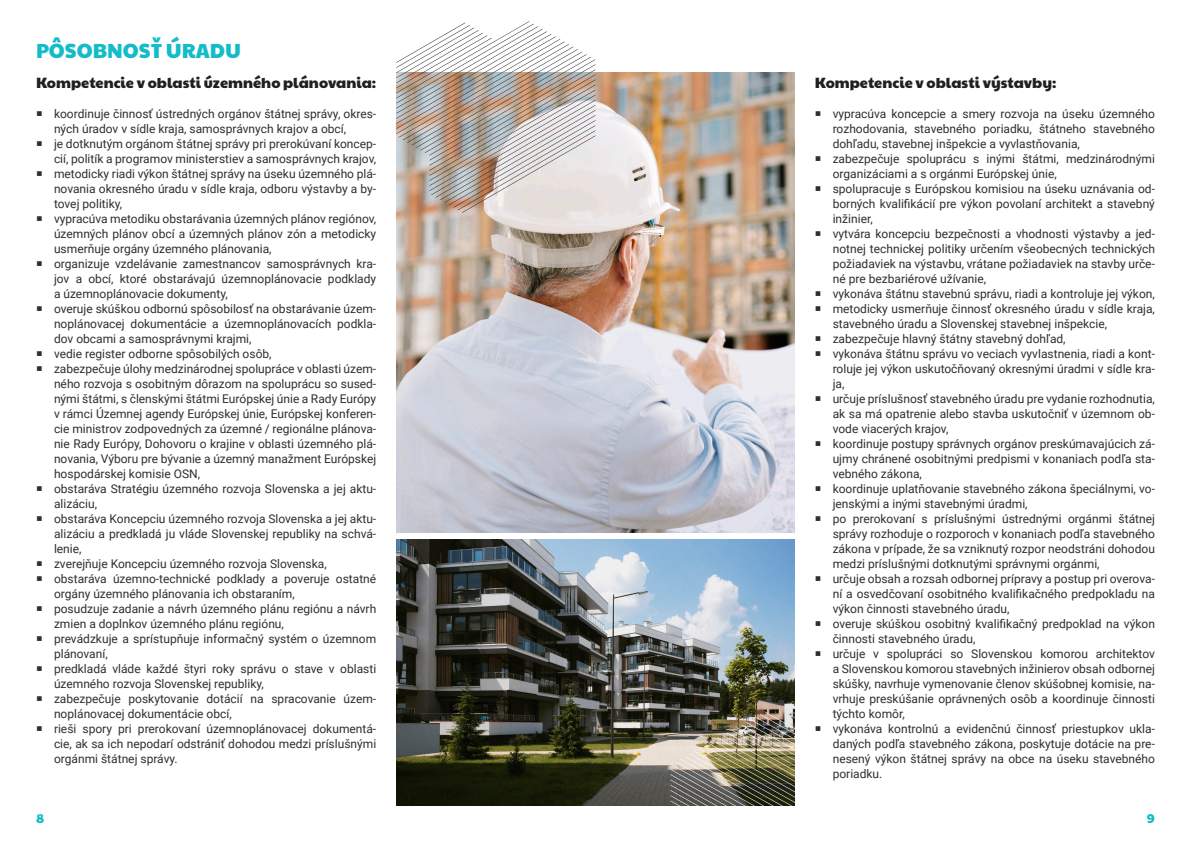
<style>
.page{position:relative;width:1191px;height:842px;background:#fff}
.page>*{position:absolute;margin:0;border:0;box-sizing:border-box;transform-origin:0 0}
.Nadpis_1{font:20px "Paytone One";color:#14bcc8}
.Nadpis_2{font:14.6px "Paytone One";color:#231f20}
.t1{font:13px "Paytone One";color:#14bcc7}
.t2{font:12px/15px "Roboto";color:#2e2e2e;text-align:justify}
</style>
<div class="page">
<img style="left:396px;top:72px;width:398px;height:461px">
<svg style="left:396px;top:21px;width:199px;height:192px"></svg>
<img style="left:396px;top:540px;width:398px;height:265px">
<img style="left:670px;top:711px;width:125px;height:95px">
<p class="Nadpis_1" style="left:36px;top:33px;width:207px">PÔSOBNOSŤ ÚRADU</p>
<p class="Nadpis_2" style="left:36px;top:70px;width:342px">Kompetencie v oblasti územného plánovania:</p>
<p class="t2" style="left:54px;top:106px;width:324px">koordinuje činnosť ústredných orgánov štátnej správy, okres&shy;ných úradov v sídle kraja, samosprávnych krajov a obcí,</p>
<p class="t2" style="left:54px;top:136px;width:324px">je dotknutým orgánom štátnej správy pri prerokúvaní koncep&shy;cií, politík a programov ministerstiev a samosprávnych krajov,</p>
<p class="t2" style="left:54px;top:166px;width:324px">metodicky riadi výkon štátnej správy na úseku územného plá&shy;novania okresného úradu v sídle kraja, odboru výstavby a by&shy;tovej politiky,</p>
<p class="t2" style="left:54px;top:211px;width:324px">vypracúva metodiku obstarávania územných plánov regiónov, územných plánov obcí a územných plánov zón a metodicky usmerňuje orgány územného plánovania,</p>
<p class="t2" style="left:54px;top:256px;width:324px">organizuje vzdelávanie zamestnancov samosprávnych kra&shy;jov a obcí, ktoré obstarávajú územnoplánovacie podklady a územnoplánovacie dokumenty,</p>
<p class="t2" style="left:54px;top:301px;width:324px">overuje skúškou odbornú spôsobilosť na obstarávanie územ&shy;noplánovacej dokumentácie a územnoplánovacích podkla&shy;dov obcami a samosprávnymi krajmi,</p>
<p class="t2" style="left:54px;top:346px;width:219px">vedie register odborne spôsobilých osôb,</p>
<p class="t2" style="left:54px;top:361px;width:324px">zabezpečuje úlohy medzinárodnej spolupráce v oblasti územ&shy;ného rozvoja s osobitným dôrazom na spoluprácu so sused&shy;nými štátmi, s členskými štátmi Európskej únie a Rady Európy v rámci Územnej agendy Európskej únie, Európskej konferen&shy;cie ministrov zodpovedných za územné / regionálne plánova&shy;nie Rady Európy, Dohovoru o krajine v oblasti územného plá&shy;novania, Výboru pre bývanie a územný manažment Európskej hospodárskej komisie OSN,</p>
<p class="t2" style="left:54px;top:481px;width:324px">obstaráva Stratégiu územného rozvoja Slovenska a jej aktu&shy;alizáciu,</p>
<p class="t2" style="left:54px;top:511px;width:324px">obstaráva Koncepciu územného rozvoja Slovenska a jej aktu&shy;alizáciu a predkladá ju vláde Slovenskej republiky na schvá&shy;lenie,</p>
<p class="t2" style="left:54px;top:556px;width:274px">zverejňuje Koncepciu územného rozvoja Slovenska,</p>
<p class="t2" style="left:54px;top:571px;width:324px">obstaráva územno-technické podklady a poveruje ostatné orgány územného plánovania ich obstaraním,</p>
<p class="t2" style="left:54px;top:601px;width:324px">posudzuje zadanie a návrh územného plánu regiónu a návrh zmien a doplnkov územného plánu regiónu,</p>
<p class="t2" style="left:54px;top:631px;width:324px">prevádzkuje a sprístupňuje informačný systém o územnom plánovaní,</p>
<p class="t2" style="left:54px;top:661px;width:324px">predkladá vláde každé štyri roky správu o stave v oblasti územného rozvoja Slovenskej republiky,</p>
<p class="t2" style="left:54px;top:691px;width:324px">zabezpečuje poskytovanie dotácií na spracovanie územ&shy;noplánovacej dokumentácie obcí,</p>
<p class="t2" style="left:54px;top:721px;width:324px">rieši spory pri prerokovaní územnoplánovacej dokumentá&shy;cie, ak sa ich nepodarí odstrániť dohodou medzi príslušnými orgánmi štátnej správy.</p>
<p class="Nadpis_2" style="left:814px;top:70px;width:243px">Kompetencie v oblasti výstavby:</p>
<p class="t2" style="left:832px;top:106px;width:324px">vypracúva koncepcie a smery rozvoja na úseku územného rozhodovania, stavebného poriadku, štátneho stavebného dohľadu, stavebnej inšpekcie a vyvlastňovania,</p>
<p class="t2" style="left:832px;top:151px;width:324px">zabezpečuje spoluprácu s inými štátmi, medzinárodnými organizáciami a s orgánmi Európskej únie,</p>
<p class="t2" style="left:832px;top:181px;width:324px">spolupracuje s Európskou komisiou na úseku uznávania od&shy;borných kvalifikácií pre výkon povolaní architekt a stavebný inžinier,</p>
<p class="t2" style="left:832px;top:226px;width:324px">vytvára koncepciu bezpečnosti a vhodnosti výstavby a jed&shy;notnej technickej politiky určením všeobecných technických požiadaviek na výstavbu, vrátane požiadaviek na stavby urče&shy;né pre bezbariérové užívanie,</p>
<p class="t2" style="left:832px;top:286px;width:324px">vykonáva štátnu stavebnú správu, riadi a kontroluje jej výkon,</p>
<p class="t2" style="left:832px;top:301px;width:324px">metodicky usmerňuje činnosť okresného úradu v sídle kraja, stavebného úradu a Slovenskej stavebnej inšpekcie,</p>
<p class="t2" style="left:832px;top:331px;width:234px">zabezpečuje hlavný štátny stavebný dohľad,</p>
<p class="t2" style="left:832px;top:346px;width:324px">vykonáva štátnu správu vo veciach vyvlastnenia, riadi a kont&shy;roluje jej výkon uskutočňovaný okresnými úradmi v sídle kra&shy;ja,</p>
<p class="t2" style="left:832px;top:391px;width:324px">určuje príslušnosť stavebného úradu pre vydanie rozhodnutia, ak sa má opatrenie alebo stavba uskutočniť v územnom ob&shy;vode viacerých krajov,</p>
<p class="t2" style="left:832px;top:436px;width:324px">koordinuje postupy správnych orgánov preskúmavajúcich zá&shy;ujmy chránené osobitnými predpismi v konaniach podľa sta&shy;vebného zákona,</p>
<p class="t2" style="left:832px;top:481px;width:324px">koordinuje uplatňovanie stavebného zákona špeciálnymi, vo&shy;jenskými a inými stavebnými úradmi,</p>
<p class="t2" style="left:832px;top:511px;width:324px">po prerokovaní s príslušnými ústrednými orgánmi štátnej správy rozhoduje o rozporoch v konaniach podľa stavebného zákona v prípade, že sa vzniknutý rozpor neodstráni dohodou medzi príslušnými dotknutými správnymi orgánmi,</p>
<p class="t2" style="left:832px;top:571px;width:324px">určuje obsah a rozsah odbornej prípravy a postup pri overova&shy;ní a osvedčovaní osobitného kvalifikačného predpokladu na výkon činnosti stavebného úradu,</p>
<p class="t2" style="left:832px;top:616px;width:324px">overuje skúškou osobitný kvalifikačný predpoklad na výkon činnosti stavebného úradu,</p>
<p class="t2" style="left:832px;top:646px;width:324px">určuje v spolupráci so Slovenskou komorou architektov a Slovenskou komorou stavebných inžinierov obsah odbornej skúšky, navrhuje vymenovanie členov skúšobnej komisie, na&shy;vrhuje preskúšanie oprávnených osôb a koordinuje činnosti týchto komôr,</p>
<p class="t2" style="left:832px;top:721px;width:324px">vykonáva kontrolnú a evidenčnú činnosť priestupkov ukla&shy;daných podľa stavebného zákona, poskytuje dotácie na pre&shy;nesený výkon štátnej správy na obce na úseku stavebného poriadku.</p>
<p class="t1" style="left:36px;top:807px;width:10px">8</p>
<p class="t1" style="left:1146px;top:807px;width:10px">9</p>
</div>
